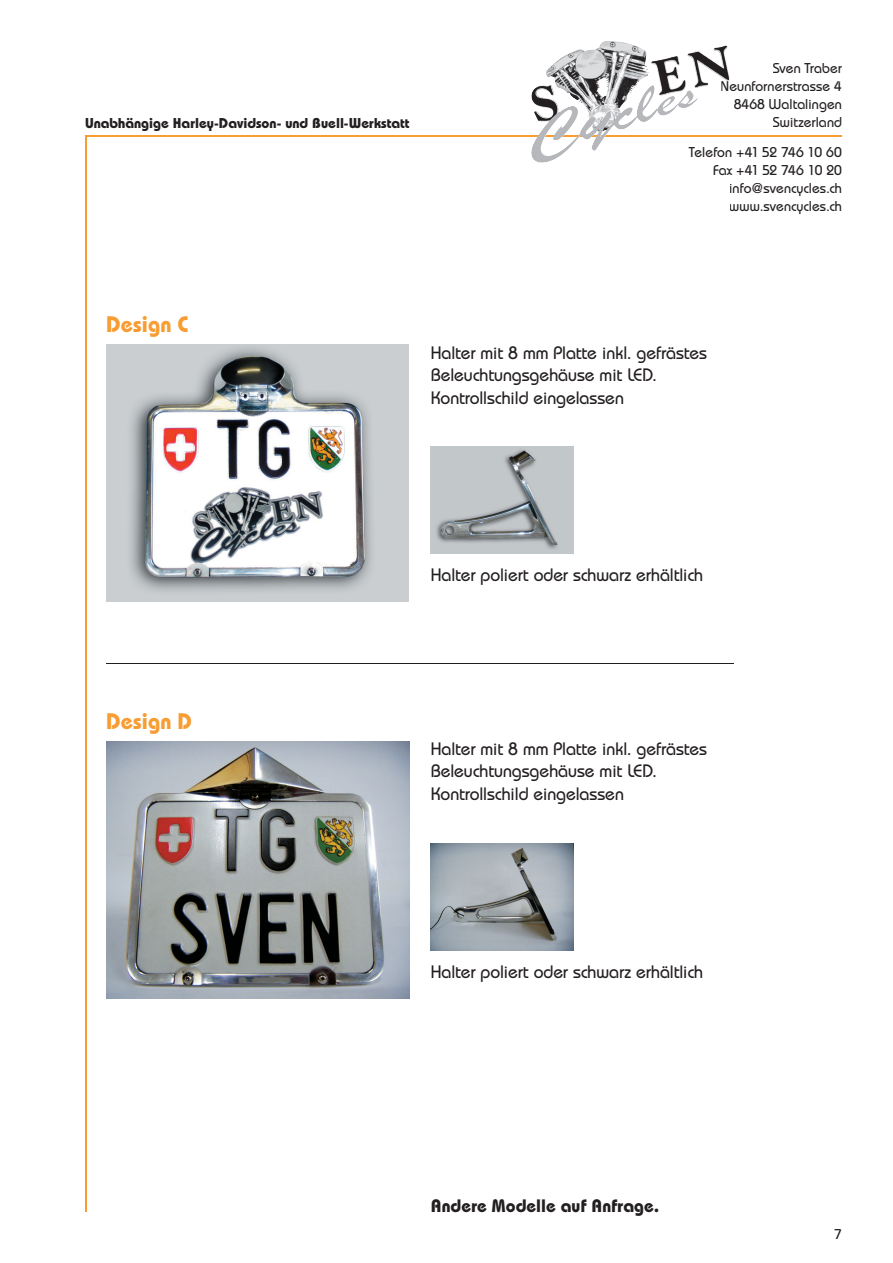
<style>
.page{position:relative;width:893px;height:1263px;background:#fff}
.page>*{position:absolute;margin:0;border:0;box-sizing:border-box;transform-origin:0 0}
.t1{font:700 22.5px "Bauhaus";color:#f89d34}
.t2{font:500 18px/22.5px "Bauhaus";color:#231f20}
.t3{font:700 18px "Bauhaus";letter-spacing:.005em;color:#231f20}
.t4{font:500 14.25px/18px "Bauhaus";letter-spacing:.005em;color:#231f20;text-align:right}
.t5{font:700 14.25px "Bauhaus";color:#231f20}
</style>
<div class="page">
<hr style="left:85px;top:136px;width:757px;height:1px;background:#f89d34">
<hr style="left:85px;top:136px;width:1px;height:1076px;background:#f89d34">
<img style="left:584px;top:41px;width:25px;height:110px">
<hr style="left:106px;top:663px;width:628px;height:1px;background:#231f20">
<img style="left:106px;top:345px;width:303px;height:257px">
<img style="left:106px;top:741px;width:303px;height:258px">
<img style="left:431px;top:843px;width:143px;height:107px">
<img style="left:431px;top:446px;width:143px;height:107px">
<p class="t5" style="left:85px;top:114px;width:326px">Unabhängige Harley-Davidson- und Buell-Werkstatt</p>
<p class="t4" style="left:721px;top:59px;width:123px">Sven Traber<br>Neunfornerstrasse 4<br>8468 Waltalingen<br>Switzerland</p>
<p class="t4" style="left:689px;top:143px;width:155px">Telefon +41 52 746 10 60<br>Fax +41 52 746 10 20 info@svencycles.ch www.svencycles.ch</p>
<p class="t1" style="left:106px;top:311px;width:84px">Design C</p>
<p class="t2" style="left:431px;top:341px;width:278px">Halter mit 8 mm Platte inkl. gefrästes<br>Beleuchtungsgehäuse mit LED.<br>Kontrollschild eingelassen</p>
<p class="t1" style="left:106px;top:707px;width:88px">Design D</p>
<p class="t2" style="left:431px;top:563px;width:274px">Halter poliert oder schwarz erhältlich</p>
<p class="t2" style="left:431px;top:737px;width:278px">Halter mit 8 mm Platte inkl. gefrästes<br>Beleuchtungsgehäuse mit LED.<br>Kontrollschild eingelassen</p>
<p class="t2" style="left:431px;top:960px;width:274px">Halter poliert oder schwarz erhältlich</p>
<p class="t3" style="left:431px;top:1194px;width:230px">Andere Modelle auf Anfrage.</p>
<p class="t4" style="left:834px;top:1225px;width:9px">7</p>
</div>
